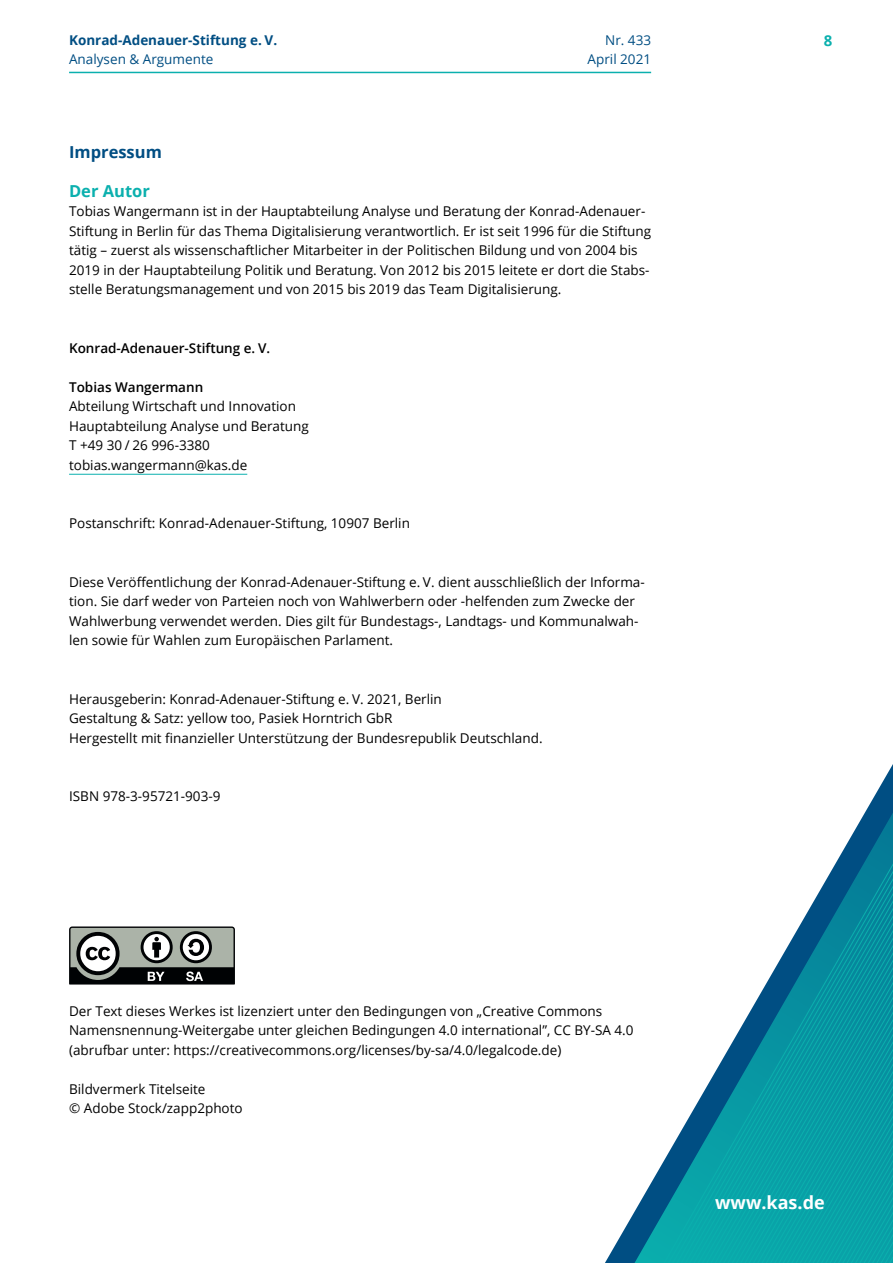
<style>
.page{position:relative;width:893px;height:1263px;background:#fff}
.page>*{position:absolute;margin:0;border:0;box-sizing:border-box;transform-origin:0 0}
.t1{font:700 18px "Open Sans";color:#fff}
.H2_IHV_Literatur_Imp{font:700 16.5px "Open Sans";color:#004e83}
.t2{font:700 16.5px "Open Sans";color:#0bb0ae}
.t3{font:700 15px "Open Sans";color:#0bb0ae}
.Impressum_mRo2{font:13.5px/19.5px "Open Sans";color:#000}
.Fliesstext_oRo{font:13.5px/19.5px "Open Sans";color:#000}
.Impressum_mRo1{font:13.5px/19.5px "Open Sans";color:#000}
.Impressum{font:13.5px "Open Sans";color:#000}
.t4{font:13.5px/19.5px "Open Sans";color:#004e83;text-align:right}
.t5{font:700 13.5px "Open Sans";color:#004e83}
.Impressum_mRo2-2{font:600 13.5px "Open Sans";color:#000}
.Impressum_mRo1-2{font:600 13.5px "Open Sans";color:#000}
</style>
<div class="page">
<svg style="left:627px;top:790px;width:266px;height:473px"></svg>
<hr style="left:69px;top:72px;width:582px;height:1px;background:#0bb0ae">
<hr style="left:69px;top:474px;width:178px;height:1px;background:#0bb0ae">
<svg style="left:69px;top:926px;width:166px;height:58px"></svg>
<p class="t5" style="left:69px;top:30px;width:210px">Konrad-Adenauer-Stiftung e. V.</p>
<p class="t3" style="left:824px;top:30px;width:10px">8</p>
<p class="t4" style="left:69px;top:49px;width:146px">Analysen &amp; Argumente</p>
<p class="t4" style="left:588px;top:30px;width:65px">Nr. 433<br>April 2021</p>
<p class="H2_IHV_Literatur_Imp" style="left:69px;top:140px;width:94px">Impressum</p>
<h3 class="t2" style="left:69px;top:179px;width:82px">Der Autor</h3>
<p class="Fliesstext_oRo" style="left:69px;top:201px;width:584px">Tobias Wangermann ist in der Hauptabteilung Analyse und Beratung der Konrad-Adenauer-Stiftung in Berlin für das Thema Digitalisierung verantwortlich. Er ist seit 1996 für die Stiftung tätig – zuerst als wissenschaftlicher Mitarbeiter in der Politischen Bildung und von 2004 bis 2019 in der Hauptabteilung Politik und Beratung. Von 2012 bis 2015 leitete er dort die Stabs&shy;stelle Beratungsmanagement und von 2015 bis 2019 das Team Digitalisierung.</p>
<p class="Impressum_mRo2-2" style="left:69px;top:339px;width:203px">Konrad-Adenauer-Stiftung e. V.</p>
<p class="Impressum_mRo1-2" style="left:69px;top:378px;width:136px">Tobias Wangermann</p>
<p class="Impressum" style="left:69px;top:397px;width:228px">Abteilung Wirtschaft und Innovation</p>
<p class="Impressum" style="left:69px;top:417px;width:241px">Hauptabteilung Analyse und Beratung</p>
<p class="Impressum" style="left:69px;top:436px;width:142px">T +49 30 / 26 996-3380</p>
<p class="Impressum" style="left:69px;top:456px;width:180px">tobias.wangermann@kas.de</p>
<p class="Impressum_mRo2" style="left:69px;top:513px;width:342px">Postanschrift: Konrad-Adenauer-Stiftung, 10907 Berlin</p>
<p class="Impressum_mRo2" style="left:69px;top:572px;width:577px">Diese Veröffentlichung der Konrad-Adenauer-Stiftung e. V. dient ausschließlich der Informa&shy;tion. Sie darf weder von Parteien noch von Wahlwerbern oder -helfenden zum Zwecke der Wahlwerbung verwendet werden. Dies gilt für Bundestags-, Landtags- und Kommunalwah&shy;len sowie für Wahlen zum Europäischen Parlament.</p>
<p class="Impressum_mRo2" style="left:69px;top:689px;width:374px">Herausgeberin: Konrad-Adenauer-Stiftung e. V. 2021, Berlin</p>
<p class="Impressum" style="left:69px;top:709px;width:325px">Gestaltung &amp; Satz: yellow too, Pasiek Horntrich GbR</p>
<p class="Impressum" style="left:69px;top:729px;width:475px">Hergestellt mit finanzieller Unterstützung der Bundesrepublik Deutschland.</p>
<p class="Impressum_mRo2" style="left:69px;top:786px;width:153px">ISBN 978-3-95721-903-9</p>
<p class="Impressum_mRo1" style="left:69px;top:1001px;width:566px">Der Text dieses Werkes ist lizenziert unter den Bedingungen von „Creative Commons<br>Namensnennung-Weitergabe unter gleichen Bedingungen 4.0 international”, CC BY-SA 4.0 (abrufbar unter: https://creativecommons.org/licenses/by-sa/4.0/legalcode.de)</p>
<p class="Impressum_mRo1" style="left:69px;top:1079px;width:138px">Bildvermerk Titelseite</p>
<p class="Impressum" style="left:69px;top:1099px;width:175px">© Adobe Stock/zapp2photo</p>
<h1 class="t1" style="left:715px;top:1190px;width:111px">www.kas.de</h1>
</div>
